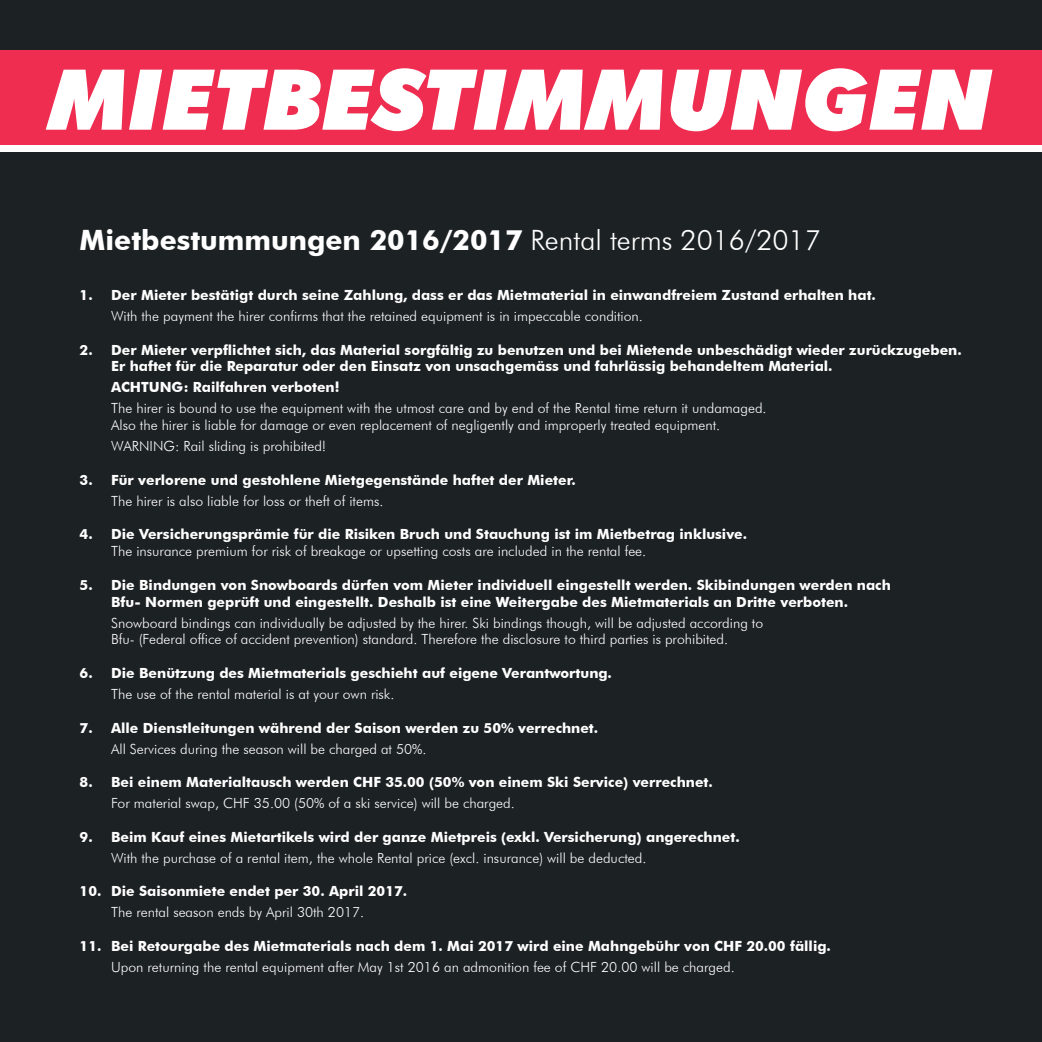
<style>
.page{position:relative;width:1042px;height:1042px;background:#1c2123}
.page>*{position:absolute;margin:0;border:0;box-sizing:border-box;transform-origin:0 0}
.t1{font:italic 900 84px "Futura BT";color:#fff}
.t2{font:700 28px "Futura BT";color:#fff}
.t3{font:700 14px/16.8px "Futura BT";color:#fff}
.t4{font:300 14px/16.8px "Futura BT";color:#fff}
.s1{font-weight:300}
</style>
<div class="page">
<div style="left:0;top:50px;width:1042px;height:95px;background:#ee2d50"></div>
<div style="left:0;top:145px;width:1042px;height:6px;background:#fff"></div>
<h1 class="t1" style="left:49px;top:49px;width:945px">MIETBESTIMMUNGEN</h1>
<h2 class="t2" style="left:80px;top:222px;width:743px">Mietbestummungen 2016/2017 <span class="s1">Rental terms 2016/2017</span></h2>
<p class="t3" style="left:80px;top:286px;width:798px">1. Der Mieter bestätigt durch seine Zahlung, dass er das Mietmaterial in einwandfreiem Zustand erhalten hat.</p>
<p class="t4" style="left:111px;top:307px;width:533px">With the payment the hirer confirms that the retained equipment is in impeccable condition.</p>
<p class="t3" style="left:111px;top:341px;width:852px;text-indent:-32px">2. Der Mieter verpflichtet sich, das Material sorgfältig zu benutzen und bei Mietende unbeschädigt wieder zurückzugeben.<br>Er haftet für die Reparatur oder den Einsatz von unsachgemäss und fahrlässig behandeltem Material.</p>
<p class="t3" style="left:111px;top:379px;width:230px">ACHTUNG: Railfahren verboten!</p>
<p class="t4" style="left:111px;top:400px;width:657px">The hirer is bound to use the equipment with the utmost care and by end of the Rental time return it undamaged.<br>Also the hirer is liable for damage or even replacement of negligently and improperly treated equipment.</p>
<p class="t4" style="left:111px;top:438px;width:217px">WARNING: Rail sliding is prohibited!</p>
<p class="t3" style="left:80px;top:471px;width:498px">3. Für verlorene und gestohlene Mietgegenstände haftet der Mieter.</p>
<p class="t4" style="left:111px;top:492px;width:274px">The hirer is also liable for loss or theft of items.</p>
<p class="t3" style="left:80px;top:526px;width:669px">4. Die Versicherungsprämie für die Risiken Bruch und Stauchung ist im Mietbetrag inklusive.</p>
<p class="t4" style="left:111px;top:543px;width:537px">The insurance premium for risk of breakage or upsetting costs are included in the rental fee.</p>
<p class="t3" style="left:111px;top:576px;width:781px;text-indent:-32px">5. Die Bindungen von Snowboards dürfen vom Mieter individuell eingestellt werden. Skibindungen werden nach<br>Bfu- Normen geprüft und eingestellt. Deshalb ist eine Weitergabe des Mietmaterials an Dritte verboten.</p>
<p class="t4" style="left:111px;top:614px;width:653px">Snowboard bindings can individually be adjusted by the hirer. Ski bindings though, will be adjusted according to<br>Bfu- (Federal office of accident prevention) standard. Therefore the disclosure to third parties is prohibited.</p>
<p class="t3" style="left:80px;top:664px;width:534px">6. Die Benützung des Mietmaterials geschieht auf eigene Verantwortung.</p>
<p class="t4" style="left:111px;top:685px;width:285px">The use of the rental material is at your own risk.</p>
<p class="t3" style="left:80px;top:719px;width:520px">7. Alle Dienstleitungen während der Saison werden zu 50% verrechnet.</p>
<p class="t4" style="left:111px;top:740px;width:317px">All Services during the season will be charged at 50%.</p>
<p class="t3" style="left:80px;top:774px;width:635px">8. Bei einem Materialtausch werden CHF 35.00 (50% von einem Ski Service) verrechnet.</p>
<p class="t4" style="left:111px;top:795px;width:405px">For material swap, CHF 35.00 (50% of a ski service) will be charged.</p>
<p class="t3" style="left:80px;top:828px;width:661px">9. Beim Kauf eines Mietartikels wird der ganze Mietpreis (exkl. Versicherung) angerechnet.</p>
<p class="t4" style="left:111px;top:849px;width:537px">With the purchase of a rental item, the whole Rental price (excl. insurance) will be deducted.</p>
<p class="t3" style="left:80px;top:883px;width:329px">10. Die Saisonmiete endet per 30. April 2017.</p>
<p class="t4" style="left:111px;top:904px;width:255px">The rental season ends by April 30th 2017.</p>
<p class="t3" style="left:80px;top:937px;width:752px">11. Bei Retourgabe des Mietmaterials nach dem 1. Mai 2017 wird eine Mahngebühr von CHF 20.00 fällig.</p>
<p class="t4" style="left:111px;top:958px;width:625px">Upon returning the rental equipment after May 1st 2016 an admonition fee of CHF 20.00 will be charged.</p>
</div>
